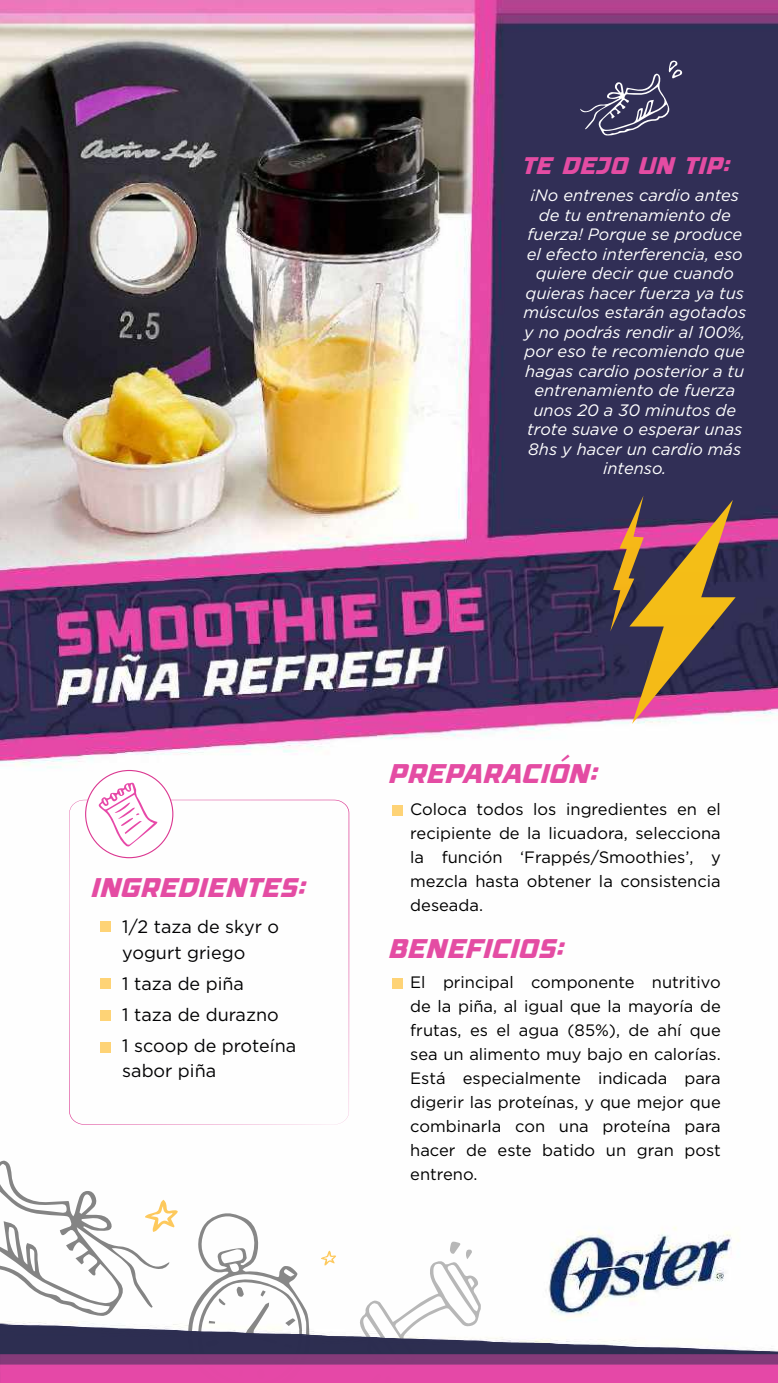
<style>
.page{position:relative;width:778px;height:1383px;background:#fff}
.page>*{position:absolute;margin:0;border:0;box-sizing:border-box;transform-origin:0 0}
.t1{font:italic 27px "Avega";letter-spacing:-.02em;color:#e44ca3}
.t2{font:italic 24px "Avega";letter-spacing:-.02em;color:#e44ca3}
.t3{font:18px/25.5px "Gotham";color:#020203}
.t4{font:16.5px/24px "Gotham";color:#000;text-align:justify}
.t5{font:italic 16.5px/19.5px "Gotham";color:#fff;text-align:center}
</style>
<div class="page">
<img style="left:0;top:0;width:778px;height:1323px">
<svg style="left:188px;top:1211px;width:122px;height:112px"></svg>
<svg style="left:359px;top:1241px;width:122px;height:82px"></svg>
<svg style="left:321px;top:1250px;width:15px;height:15px"></svg>
<svg style="left:0;top:1160px;width:178px;height:156px"></svg>
<svg style="left:69px;top:799px;width:280px;height:325px"></svg>
<div style="left:86px;top:770px;width:87px;height:87px;background:#fff;border-radius:50%"></div>
<div style="left:100px;top:921px;width:10px;height:11px;background:#fed376"></div>
<div style="left:100px;top:978px;width:10px;height:11px;background:#fed376"></div>
<div style="left:100px;top:1042px;width:10px;height:10px;background:#fed376"></div>
<div style="left:100px;top:1010px;width:10px;height:10px;background:#fed376"></div>
<svg style="left:610px;top:495px;width:125px;height:229px"></svg>
<svg style="left:98px;top:782px;width:59px;height:65px"></svg>
<div style="left:392px;top:805px;width:10px;height:10px;background:#fed376"></div>
<div style="left:392px;top:978px;width:10px;height:10px;background:#fed376"></div>
<svg style="left:580px;top:60px;width:102px;height:76px"></svg>
<img style="left:0;top:1323px;width:778px;height:59px">
<h2 class="t2" style="left:523px;top:148px;width:210px">TE DEJO UN TIP:</h2>
<p class="t5" style="left:523px;top:185px;width:224px">¡No entrenes cardio antes de tu entrenamiento de fuerza! Porque se produce el efecto interferencia, eso quiere decir que cuando quieras hacer fuerza ya tus músculos estarán agotados y no podrás rendir al 100%, por eso te recomiendo que hagas cardio posterior a tu entrenamiento de fuerza unos 20 a 30 minutos de trote suave o esperar unas<br>8hs y hacer un cardio más intenso.</p>
<h1 class="t1" style="left:92px;top:868px;width:217px">INGREDIENTES:</h1>
<p class="t3" style="left:122px;top:913px;width:158px;text-indent:-21px">• 1/2 taza de skyr o yogurt griego</p>
<p class="t3" style="left:101px;top:970px;width:144px">• 1 taza de piña</p>
<p class="t3" style="left:101px;top:1001px;width:179px">• 1 taza de durazno</p>
<p class="t3" style="left:122px;top:1032px;width:175px;text-indent:-21px">• 1 scoop de proteína sabor piña</p>
<h1 class="t1" style="left:389px;top:754px;width:211px">PREPARACIÓN:</h1>
<p class="t4" style="left:410px;top:796px;width:312px">Coloca todos los ingredientes en el recipiente de la licuadora, selecciona la función ‘Frappés/Smoothies’, y mezcla hasta obtener la consistencia deseada.</p>
<h1 class="t1" style="left:389px;top:929px;width:178px">BENEFICIOS:</h1>
<p class="t4" style="left:410px;top:969px;width:312px">El principal componente nutritivo de la piña, al igual que la mayoría de frutas, es el agua (85%), de ahí que sea un alimento muy bajo en calorías.<br>Está especialmente indicada para digerir las proteínas, y que mejor que combinarla con una proteína para hacer de este batido un gran post entreno.</p>
</div>
